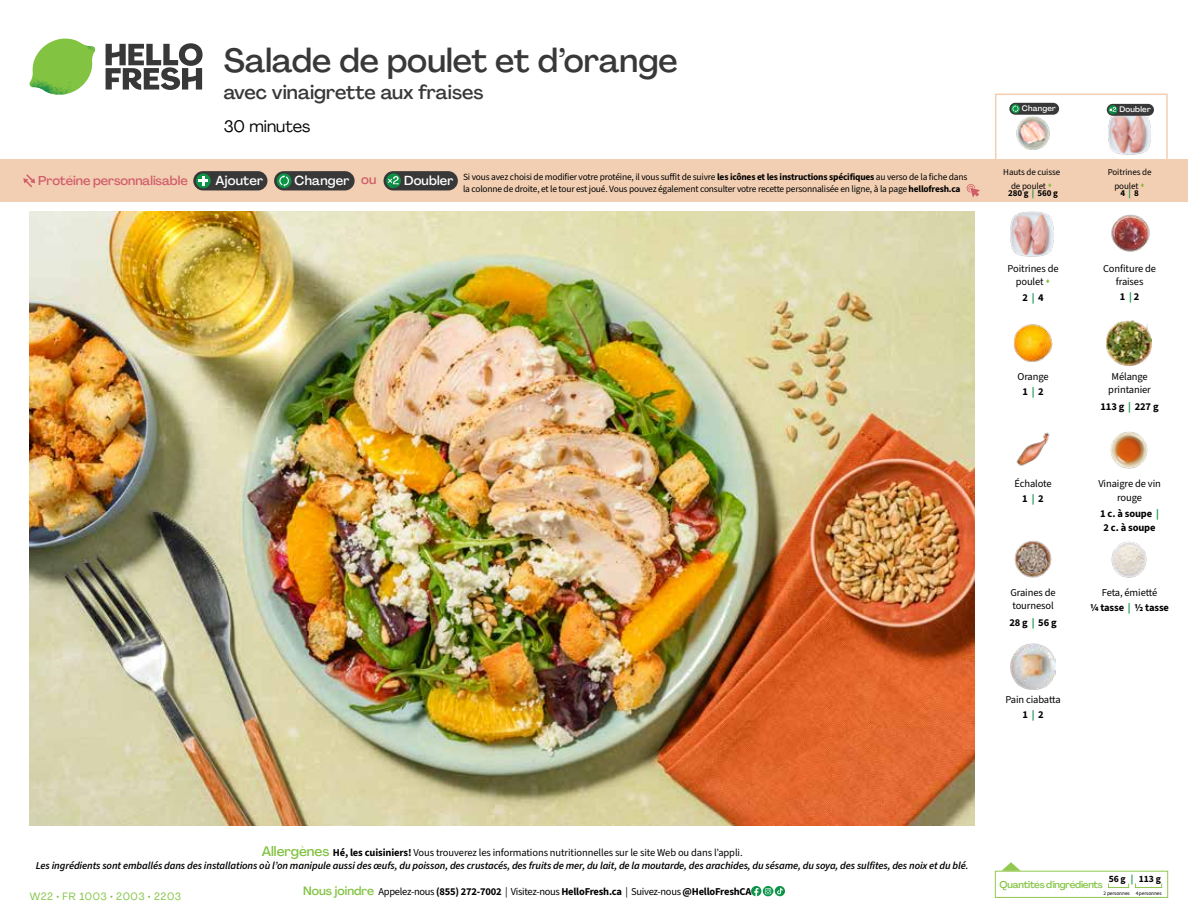
<style>
.page{position:relative;width:1188px;height:918px;background:#fff}
.page>*{position:absolute;margin:0;border:0;box-sizing:border-box;transform-origin:0 0}
.t1{font:500 33px "Agrandir";color:#383839}
.t2{font:500 19.5px "Agrandir";color:#383839}
.t3{font:16.5px "Agrandir";color:#000}
.t4{font:500 12.9px "Agrandir";letter-spacing:.015em;color:#fff}
.t5{font:500 12.75px "Agrandir";letter-spacing:-.005em;color:#d15f6a}
.t6{font:italic 600 10.5px/13.5px "Source Sans 3";letter-spacing:-.01em;color:#000;text-align:center}
.t7{font:10.5px/13.5px "Source Sans 3";letter-spacing:-.01em;color:#000;text-align:center}
.t8{font:700 10.5px/13.5px "Source Sans 3";letter-spacing:-.02em;color:#000;text-align:center}
.t9{font:10.5px "Agrandir";letter-spacing:.05em;color:#82c341}
.t10{font:500 9.75px "Agrandir";letter-spacing:-.025em;color:#82c341}
.t11{font:700 9.6px "Source Sans 3";color:#000}
.t12{font:9.45px/12px "Source Sans 3";letter-spacing:-.02em;color:#000}
.t13{font:9px/13.5px "Source Sans 3";letter-spacing:-.01em;color:#000;text-align:center}
.t14{font:700 9px "Source Sans 3";letter-spacing:-.01em;color:#000}
.t15{font:500 7.95px "Agrandir";letter-spacing:.025em;color:#fff}
.t16{font:5.25px "Source Sans 3";letter-spacing:-.01em;color:#000}
.s1{color:#d15f6a}
.s2{color:#8cba42}
.s3{color:#0b9446}
.s4{font-weight:700}
.s5{font-weight:700;color:#0b9446}
.s6{font-family:"Agrandir";font-weight:500;font-style:normal;font-size:13.5px;color:#82c341}
.s7{font-weight:700;font-style:normal}
.s8{font-weight:400;font-style:normal}
.s9{font-family:"Agrandir";font-weight:500;font-size:12px;color:#82c341}
.s10{font-weight:400}
</style>
<div class="page">
<svg style="left:106px;top:43px;width:97px;height:47px"></svg>
<svg style="left:34px;top:39px;width:59px;height:38px"></svg>
<img style="left:65px;top:39px;width:30px;height:25px">
<img style="left:33px;top:60px;width:56px;height:10px">
<img style="left:29px;top:64px;width:58px;height:31px">
<img style="left:64px;top:70px;width:25px;height:24px">
<img style="left:30px;top:211px;width:945px;height:615px">
<svg style="left:775px;top:886px;width:10px;height:10px"></svg>
<svg style="left:751px;top:886px;width:32px;height:10px"></svg>
<svg style="left:1002px;top:862px;width:19px;height:9px"></svg>
<div style="left:995px;top:871px;width:173px;height:27px;border:1px solid #91c84e"></div>
<div style="left:1108px;top:883px;width:21px;height:5px;border:1px solid #91c84e"></div>
<div style="left:1135px;top:883px;width:27px;height:5px;border:1px solid #91c84e"></div>
<img style="left:1013px;top:324px;width:40px;height:38px">
<img style="left:1106px;top:321px;width:46px;height:45px">
<img style="left:1016px;top:432px;width:34px;height:34px">
<img style="left:1110px;top:431px;width:38px;height:38px">
<img style="left:1014px;top:540px;width:38px;height:38px">
<img style="left:1111px;top:541px;width:36px;height:37px">
<img style="left:1011px;top:644px;width:45px;height:45px">
<img style="left:1111px;top:214px;width:39px;height:38px">
<img style="left:1010px;top:212px;width:44px;height:45px">
<div style="left:0;top:160px;width:1188px;height:42px;background:#f2cfb3"></div>
<svg style="left:23px;top:174px;width:12px;height:13px"></svg>
<div style="left:384px;top:171px;width:74px;height:19px;background:#383839;border-radius:10px"></div>
<svg style="left:386px;top:173px;width:15px;height:15px"></svg>
<div style="left:389px;top:180px;width:11px;height:11px;background:#000;opacity:.35"></div>
<svg style="left:387px;top:176px;width:12px;height:8px"></svg>
<div style="left:274px;top:171px;width:81px;height:19px;background:#383839;border-radius:10px"></div>
<svg style="left:277px;top:173px;width:15px;height:15px"></svg>
<svg style="left:279px;top:175px;width:10px;height:12px"></svg>
<div style="left:193px;top:171px;width:74px;height:19px;background:#383839;border-radius:10px"></div>
<svg style="left:196px;top:173px;width:15px;height:15px"></svg>
<svg style="left:198px;top:176px;width:10px;height:10px"></svg>
<svg style="left:967px;top:184px;width:13px;height:13px"></svg>
<div style="left:995px;top:94px;width:173px;height:69px;border:2px solid #f2cfb3"></div>
<img style="left:1107px;top:112px;width:44px;height:43px">
<img style="left:1016px;top:116px;width:34px;height:34px">
<div style="left:1107px;top:104px;width:47px;height:12px;background:#383839;border-radius:6px"></div>
<svg style="left:1108px;top:105px;width:10px;height:9px"></svg>
<div style="left:1110px;top:109px;width:7px;height:7px;background:#000;opacity:.35"></div>
<svg style="left:1109px;top:107px;width:7px;height:8px"></svg>
<div style="left:1009px;top:103px;width:50px;height:12px;background:#383839;border-radius:6px"></div>
<svg style="left:1011px;top:104px;width:9px;height:9px"></svg>
<svg style="left:1013px;top:105px;width:5px;height:7px"></svg>
<h1 class="t1" style="left:224px;top:40px;width:455px">Salade de poulet et d’orange</h1>
<h2 class="t2" style="left:224px;top:80px;width:261px">avec vinaigrette aux fraises</h2>
<h3 class="t3" style="left:224px;top:116px;width:88px">30 minutes</h3>
<p class="t15" style="left:1022px;top:104px;width:35px">Changer</p>
<p class="t15" style="left:1119px;top:105px;width:33px">Doubler</p>
<p class="t5" style="left:38px;top:173px;width:151px">Protéine personnalisable</p>
<p class="t4" style="left:216px;top:172px;width:49px">Ajouter</p>
<p class="t4" style="left:295px;top:172px;width:83px">Changer <span class="s1">ou</span></p>
<p class="t4" style="left:404px;top:172px;width:51px">Doubler</p>
<p class="t13" style="left:1108px;top:166px;width:45px">Poitrines de poulet <span class="s2">▲</span></p>
<p class="t14" style="left:1120px;top:187px;width:20px">4 <span class="s3">|</span> 8</p>
<p class="t13" style="left:1003px;top:166px;width:58px">Hauts de cuisse de poulet <span class="s2">▲</span></p>
<p class="t14" style="left:1008px;top:187px;width:51px">280 g <span class="s3">|</span> 560 g</p>
<p class="t12" style="left:463px;top:171px;width:506px">Si vous avez choisi de modifier votre protéine, il vous suffit de suivre <span class="s4">les icônes et les instructions spécifiques</span> au verso de la fiche dans la colonne de droite, et le tour est joué. Vous pouvez également consulter votre recette personnalisée en ligne, à la page <span class="s4">hellofresh.ca</span></p>
<p class="t7" style="left:1008px;top:262px;width:53px">Poitrines de poulet <span class="s2">▲</span></p>
<p class="t8" style="left:1022px;top:291px;width:23px">2 <span class="s3">|</span> 4</p>
<p class="t7" style="left:1103px;top:262px;width:55px">Confiture de fraises</p>
<p class="t8" style="left:1120px;top:290px;width:21px">1 <span class="s3">|</span> 2</p>
<p class="t7" style="left:1017px;top:369px;width:33px;line-height:14.9px">Orange<br><span class="s4">1</span> <span class="s5">|</span> <span class="s4">2</span></p>
<p class="t7" style="left:1108px;top:370px;width:44px">Mélange printanier</p>
<p class="t8" style="left:1100px;top:399px;width:60px">113 g <span class="s3">|</span> 227 g</p>
<p class="t7" style="left:1014px;top:477px;width:39px;line-height:14.9px">Échalote<br><span class="s4">1</span> <span class="s5">|</span> <span class="s4">2</span></p>
<p class="t7" style="left:1098px;top:477px;width:64px">Vinaigre de vin rouge</p>
<p class="t8" style="left:1100px;top:507px;width:60px">1 c. à soupe <span class="s3">|<br></span>2 c. à soupe</p>
<p class="t7" style="left:1010px;top:586px;width:47px;text-align:left">Graines de tournesol</p>
<p class="t8" style="left:1009px;top:615px;width:49px">28g <span class="s3">|</span> 56g</p>
<p class="t7" style="left:1005px;top:692px;width:57px;line-height:14.9px">Pain ciabatta<br><span class="s4">1</span> <span class="s5">|</span> <span class="s4">2</span></p>
<p class="t7" style="left:1090px;top:585px;width:80px;line-height:14.9px">Feta, émietté<br><span class="s4">¼ tasse</span> <span class="s5">|</span> <span class="s4">½ tasse</span></p>
<p class="t6" style="left:36px;top:845px;width:934px"><span class="s6">Allergènes</span> <span class="s7">Hé, les cuisiniers!</span> <span class="s8">Vous trouverez les informations nutritionnelles sur le site Web ou dans l’appli.<br></span>Les ingrédients sont emballés dans des installations où l’on manipule aussi des œufs, du poisson, des crustacés, des fruits de mer, du lait, de la moutarde, des arachides, du sésame, du soya, des sulfites, des noix et du blé.</p>
<p class="t9" style="left:30px;top:890px;width:153px">W22 • FR 1003 • 2003 • 2203</p>
<p class="t8" style="left:303px;top:885px;width:450px"><span class="s9">Nous joindre</span> <span class="s10">Appelez-nous</span> (855) 272-7002 <span class="s10">| Visitez-nous</span> HelloFresh.ca <span class="s10">| Suivez-nous</span> @HelloFreshCA</p>
<p class="t11" style="left:1109px;top:872px;width:54px">56 g <span class="s3">|</span> 113 g</p>
<p class="t16" style="left:1103px;top:890px;width:60px">2 personnes 4 personnes</p>
<p class="t10" style="left:1000px;top:878px;width:105px">Quantités d'ingrédients</p>
</div>
